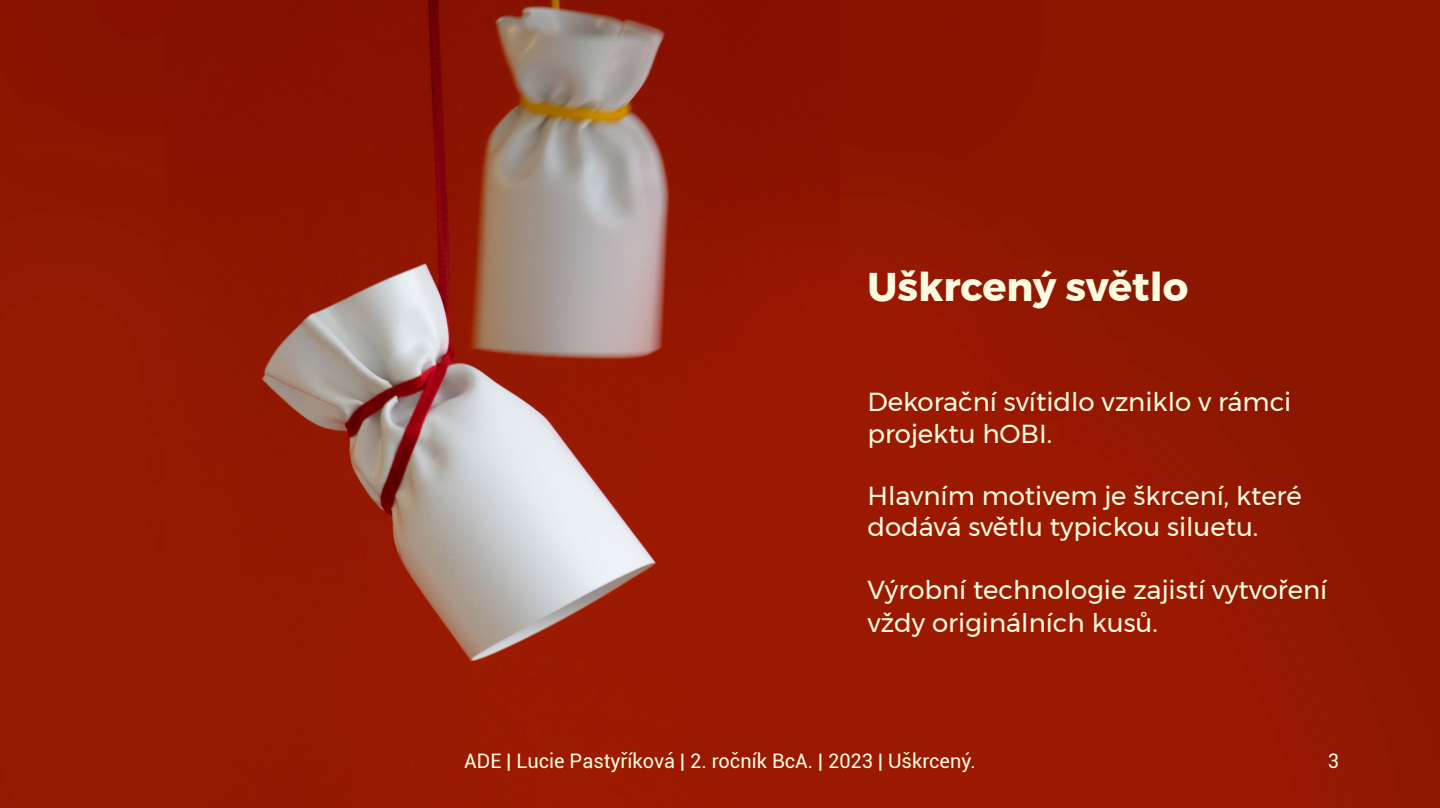
<style>
.page{position:relative;width:1440px;height:808px;background:#fff}
.page>*{position:absolute;margin:0;border:0;box-sizing:border-box;transform-origin:0 0}
.t1{font:700 40px "Montserrat";color:#fffce0}
.t2{font:26px/31.2px "Montserrat";color:#fffce0}
.t3{font:20px "Roboto";color:#fffce0}
</style>
<div class="page">
<img style="left:0;top:0;width:1440px;height:808px">
<p class="t1" style="left:867px;top:255px;width:322px">Uškrcený světlo</p>
<p class="t2" style="left:867px;top:386px;width:426px">Dekorační svítidlo vzniklo v rámci projektu hOBI.</p>
<p class="t2" style="left:867px;top:480px;width:436px">Hlavním motivem je škrcení, které dodává světlu typickou siluetu.</p>
<p class="t2" style="left:867px;top:572px;width:461px;line-height:33.6px">Výrobní technologie zajistí vytvoření vždy originálních kusů.</p>
<p class="t3" style="left:464px;top:746px;width:513px">ADE | Lucie Pastyříková | 2. ročník BcA. | 2023 | Uškrcený.</p>
<p class="t3" style="left:1328px;top:746px;width:13px">3</p>
</div>
